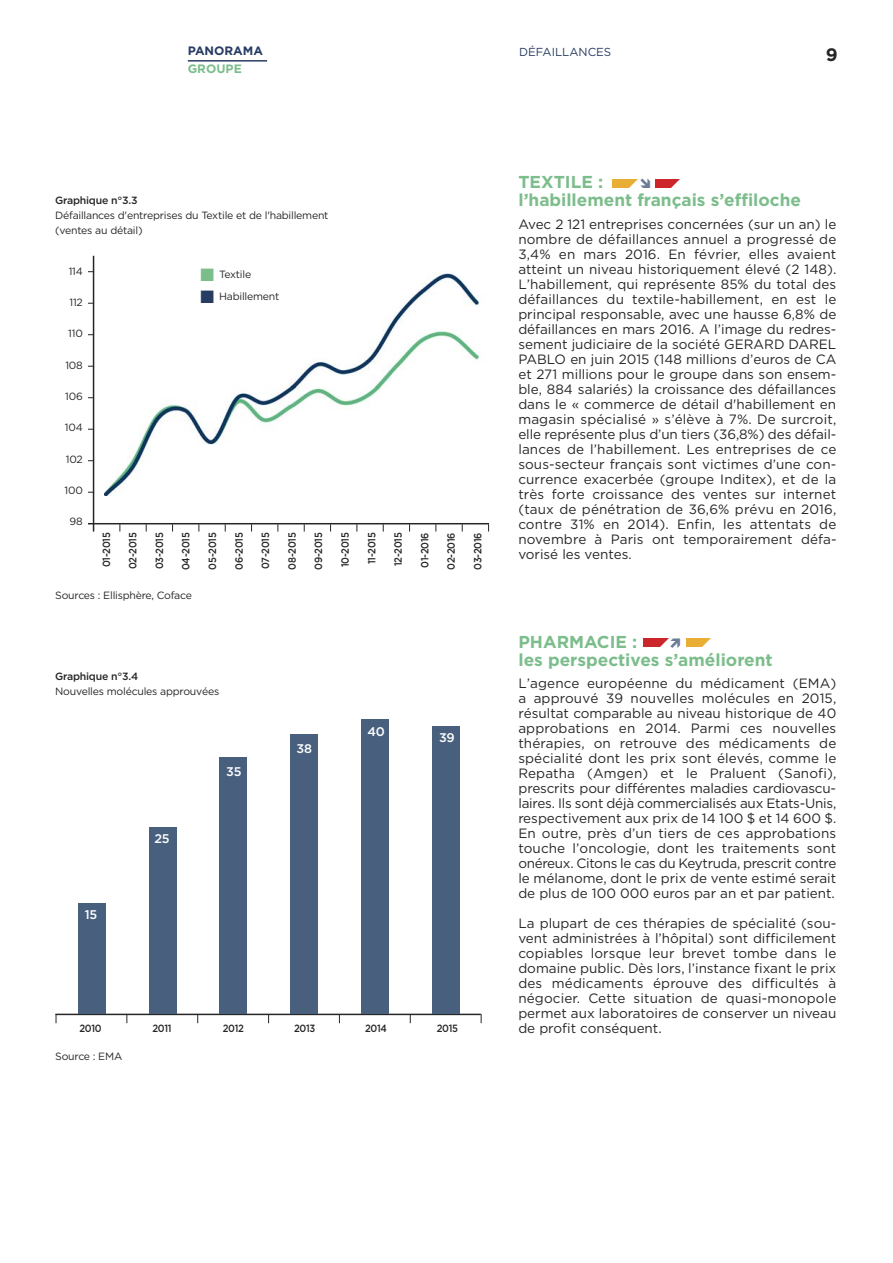
<style>
.page{position:relative;width:893px;height:1263px;background:#fff}
.page>*{position:absolute;margin:0;border:0;box-sizing:border-box;transform-origin:0 0}
.t1{font:700 18px "Gotham";color:#272627}
.t2{font:700 17.25px/18px "Gotham";color:#7cbd8c}
.t3{font:13.5px/15px "Gotham";color:#272627;text-align:justify}
.t4{font:500 12.6px "Gotham";letter-spacing:-.02em;color:#fff}
.t5{font:700 12.15px "Gotham";color:#283c63}
.t6{font:700 12.15px "Gotham";color:#7cbd8c}
.t7{font:11.55px "Gotham";color:#283c63}
.t8{font:10.5px/15px "Gotham";letter-spacing:-.02em;color:#272627}
.t9{font:500 10.5px "Gotham";letter-spacing:-.03em;color:#272627;scale:.9 1}
.t10{font:500 10.5px "Gotham";letter-spacing:-.03em;color:#272627}
.s1{color:#7cbd8c}
.s2{color:#283c63}
</style>
<div class="page">
<img style="left:105px;top:272px;width:375px;height:223px">
<hr style="left:188px;top:60px;width:79px;height:2px;background:#283c63">
<div style="left:686px;top:638px;width:29px;height:8px;background:#e9ae35"></div>
<svg style="left:700px;top:638px;width:15px;height:9px"></svg>
<div style="left:643px;top:639px;width:29px;height:8px;background:#cc262b"></div>
<div style="left:655px;top:179px;width:29px;height:8px;background:#cc262b"></div>
<svg style="left:669px;top:179px;width:15px;height:9px"></svg>
<div style="left:612px;top:180px;width:29px;height:8px;background:#e9ae35"></div>
<hr style="left:93px;top:256px;width:1px;height:275px;background:#272627">
<hr style="left:88px;top:523px;width:401px;height:1px;background:#272627">
<hr style="left:55px;top:1014px;width:426px;height:1px;background:#272627">
<div style="left:78px;top:904px;width:27px;height:110px;background:#485f7e"></div>
<div style="left:149px;top:827px;width:27px;height:187px;background:#485f7e"></div>
<div style="left:220px;top:757px;width:27px;height:257px;background:#485f7e"></div>
<div style="left:291px;top:734px;width:27px;height:280px;background:#485f7e"></div>
<div style="left:362px;top:719px;width:27px;height:295px;background:#485f7e"></div>
<div style="left:433px;top:726px;width:27px;height:288px;background:#485f7e"></div>
<svg style="left:658px;top:638px;width:14px;height:9px"></svg>
<svg style="left:627px;top:179px;width:14px;height:9px"></svg>
<p class="t5" style="left:188px;top:44px;width:77px">PANORAMA</p>
<p class="t7" style="left:519px;top:45px;width:94px">DÉFAILLANCES</p>
<h1 class="t1" style="left:826px;top:44px;width:13px">9</h1>
<p class="t6" style="left:188px;top:62px;width:56px">GROUPE</p>
<p class="t10" style="left:55px;top:194px;width:84px">Graphique n°3.3</p>
<p class="t8" style="left:55px;top:208px;width:275px">Défaillances d'entreprises du Textile et de l'habillement (ventes au détail)</p>
<p class="t8" style="left:69px;top:264px;width:16px">114</p>
<p class="t8" style="left:69px;top:295px;width:15px">112</p>
<p class="t8" style="left:68px;top:326px;width:16px">110</p>
<p class="t8" style="left:65px;top:358px;width:19px">108</p>
<p class="t8" style="left:65px;top:389px;width:19px">106</p>
<p class="t8" style="left:65px;top:420px;width:19px">104</p>
<p class="t8" style="left:66px;top:451px;width:19px">102</p>
<p class="t8" style="left:65px;top:483px;width:20px">100</p>
<p class="t8" style="left:70px;top:514px;width:15px">98</p>
<p class="t8" style="left:200px;top:267px;width:52px"><span class="s1">■</span> Textile</p>
<p class="t8" style="left:200px;top:289px;width:80px"><span class="s2">■</span> Habillement</p>
<p class="t9" style="left:100px;top:567px;width:40px;rotate:-90deg">01-2015</p>
<p class="t9" style="left:127px;top:569px;width:42px;rotate:-90deg">02-2015</p>
<p class="t9" style="left:153px;top:569px;width:43px;rotate:-90deg">03-2015</p>
<p class="t9" style="left:180px;top:570px;width:43px;rotate:-90deg">04-2015</p>
<p class="t9" style="left:206px;top:569px;width:43px;rotate:-90deg">05-2015</p>
<p class="t9" style="left:233px;top:570px;width:43px;rotate:-90deg">06-2015</p>
<p class="t9" style="left:259px;top:569px;width:42px;rotate:-90deg">07-2015</p>
<p class="t9" style="left:286px;top:570px;width:43px;rotate:-90deg">08-2015</p>
<p class="t9" style="left:313px;top:570px;width:43px;rotate:-90deg">09-2015</p>
<p class="t9" style="left:339px;top:567px;width:40px;rotate:-90deg">10-2015</p>
<p class="t9" style="left:366px;top:564px;width:37px;rotate:-90deg">11-2015</p>
<p class="t9" style="left:392px;top:566px;width:39px;rotate:-90deg">12-2015</p>
<p class="t9" style="left:419px;top:568px;width:41px;rotate:-90deg">01-2016</p>
<p class="t9" style="left:445px;top:570px;width:43px;rotate:-90deg">02-2016</p>
<p class="t9" style="left:472px;top:570px;width:43px;rotate:-90deg">03-2016</p>
<p class="t8" style="left:55px;top:588px;width:138px">Sources : Ellisphère, Coface</p>
<p class="t10" style="left:55px;top:670px;width:84px">Graphique n°3.4</p>
<p class="t8" style="left:55px;top:684px;width:166px">Nouvelles molécules approuvées</p>
<p class="t4" style="left:85px;top:907px;width:14px">15</p>
<p class="t4" style="left:154px;top:831px;width:17px">25</p>
<p class="t4" style="left:226px;top:764px;width:17px">35</p>
<p class="t4" style="left:297px;top:741px;width:17px">38</p>
<p class="t4" style="left:367px;top:724px;width:19px">40</p>
<p class="t4" style="left:439px;top:730px;width:17px">39</p>
<p class="t9" style="left:79px;top:1022px;width:26px">2010</p>
<p class="t9" style="left:152px;top:1022px;width:23px">2011</p>
<p class="t9" style="left:223px;top:1022px;width:25px">2012</p>
<p class="t9" style="left:294px;top:1022px;width:25px">2013</p>
<p class="t9" style="left:365px;top:1022px;width:26px">2014</p>
<p class="t9" style="left:437px;top:1022px;width:25px">2015</p>
<p class="t8" style="left:55px;top:1049px;width:69px">Source : EMA</p>
<p class="t2" style="left:518px;top:173px;width:284px">TEXTILE :<br>l’habillement français s’effiloche</p>
<p class="t3" style="left:518px;top:217px;width:320px">Avec 2 121 entreprises concernées (sur un an) le nombre de défaillances annuel a progressé de 3,4% en mars 2016. En février, elles avaient atteint un niveau historiquement élevé (2 148).<br>L’habillement, qui représente 85% du total des défaillances du textile-habillement, en est le principal responsable, avec une hausse 6,8% de défaillances en mars 2016. A l’image du redres&shy;sement judiciaire de la société GERARD DAREL PABLO en juin 2015 (148 millions d’euros de CA et 271 millions pour le groupe dans son ensem&shy;ble, 884 salariés) la croissance des défaillances dans le « commerce de détail d'habillement en magasin spécialisé » s’élève à 7%. De surcroit, elle représente plus d’un tiers (36,8%) des défail&shy;lances de l’habillement. Les entreprises de ce sous-secteur français sont victimes d’une con&shy;currence exacerbée (groupe Inditex), et de la très forte croissance des ventes sur internet (taux de pénétration de 36,6% prévu en 2016, contre 31% en 2014). Enfin, les attentats de novembre à Paris ont temporairement défa&shy;vorisé les ventes.</p>
<p class="t2" style="left:518px;top:633px;width:256px">PHARMACIE :<br>les perspectives s’améliorent</p>
<p class="t3" style="left:518px;top:676px;width:320px">L’agence européenne du médicament (EMA) a approuvé 39 nouvelles molécules en 2015, résultat comparable au niveau historique de 40 approbations en 2014. Parmi ces nouvelles thérapies, on retrouve des médicaments de spécialité dont les prix sont élevés, comme le Repatha (Amgen) et le Praluent (Sanofi), prescrits pour différentes maladies cardiovascu&shy;laires. Ils sont déjà commercialisés aux Etats-Unis, respectivement aux prix de 14 100 $ et 14 600 $.<br>En outre, près d’un tiers de ces approbations touche l’oncologie, dont les traitements sont onéreux. Citons le cas du Keytruda, prescrit contre le mélanome, dont le prix de vente estimé serait de plus de 100 000 euros par an et par patient.</p>
<p class="t3" style="left:518px;top:916px;width:319px">La plupart de ces thérapies de spécialité (sou&shy;vent administrées à l’hôpital) sont difficilement copiables lorsque leur brevet tombe dans le domaine public. Dès lors, l’instance fixant le prix des médicaments éprouve des difficultés à négocier. Cette situation de quasi-monopole permet aux laboratoires de conserver un niveau de profit conséquent.</p>
</div>
